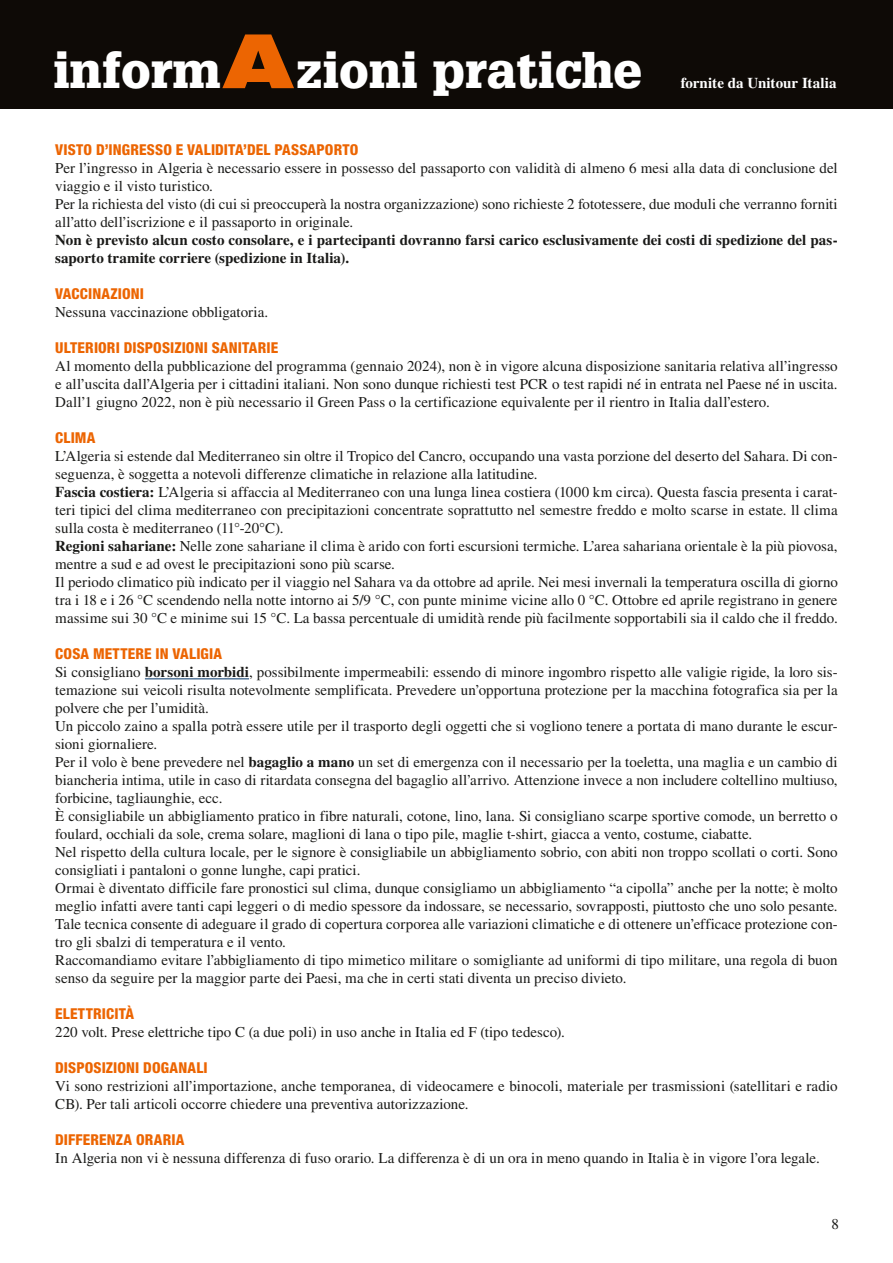
<style>
.page{position:relative;width:893px;height:1263px;background:#fff}
.page>*{position:absolute;margin:0;border:0;box-sizing:border-box;transform-origin:0 0}
.t1{font:900 expanded 75.15px "Helvetica Neue LT Std";color:#ec6502}
.t2{font:900 48.75px "Glypha LT Std";color:#fff}
.t3{font:15px/18px "Times LT Std";color:#1a1a18}
.t4{font:800 condensed 15px "Helvetica Neue LT Std";letter-spacing:.01em;color:#ec6502}
.t5{font:700 15px/18px "Times LT Std";color:#1a1a18}
.t6{font:700 15px "Times LT Std";letter-spacing:.005em;color:#fff}
.s1{font-weight:700}
</style>
<div class="page">
<div style="left:0;top:0;width:893px;height:108px;background:#0e0a06"></div>
<hr style="left:145px;top:678px;width:104px;height:1px;background:#036">
<h1 class="t1" style="left:225px;top:12px;width:68px">A</h1>
<h2 class="t2" style="left:53px;top:41px;width:169px">inform</h2>
<h2 class="t2" style="left:296px;top:41px;width:347px">zioni pratiche</h2>
<p class="t6" style="left:681px;top:74px;width:157px">fornite da Unitour Italia</p>
<p class="t4" style="left:55px;top:141px;width:305px">VISTO D’INGRESSO E VALIDITA’DEL PASSAPORTO</p>
<p class="t3" style="left:55px;top:159px;width:784px">Per l’ingresso in Algeria è necessario essere in possesso del passaporto con validità di almeno 6 mesi alla data di conclusione del viaggio e il visto turistico.<br>Per la richiesta del visto (di cui si preoccuperà la nostra organizzazione) sono richieste 2 fototessere, due moduli che verranno forniti all’atto dell’iscrizione e il passaporto in originale.</p>
<p class="t5" style="left:55px;top:231px;width:784px">Non è previsto alcun costo consolare, e i partecipanti dovranno farsi carico esclusivamente dei costi di spedizione del pas&shy;saporto tramite corriere (spedizione in Italia).</p>
<p class="t4" style="left:55px;top:285px;width:90px">VACCINAZIONI</p>
<p class="t3" style="left:55px;top:303px;width:214px">Nessuna vaccinazione obbligatoria.</p>
<p class="t4" style="left:55px;top:339px;width:224px">ULTERIORI DISPOSIZIONI SANITARIE</p>
<p class="t3" style="left:55px;top:357px;width:784px;text-align:justify">Al momento della pubblicazione del programma (gennaio 2024), non è in vigore alcuna disposizione sanitaria relativa all’ingresso e all’uscita dall’Algeria per i cittadini italiani. Non sono dunque richiesti test PCR o test rapidi né in entrata nel Paese né in uscita.<br>Dall’1 giugno 2022, non è più necessario il Green Pass o la certificazione equivalente per il rientro in Italia dall’estero.</p>
<p class="t4" style="left:55px;top:429px;width:42px">CLIMA</p>
<p class="t3" style="left:55px;top:447px;width:784px">L’Algeria si estende dal Mediterraneo sin oltre il Tropico del Cancro, occupando una vasta porzione del deserto del Sahara. Di con&shy;seguenza, è soggetta a notevoli differenze climatiche in relazione alla latitudine.<br><span class="s1">Fascia costiera:</span> L’Algeria si affaccia al Mediterraneo con una lunga linea costiera (1000 km circa). Questa fascia presenta i carat&shy;teri tipici del clima mediterraneo con precipitazioni concentrate soprattutto nel semestre freddo e molto scarse in estate. ll clima sulla costa è mediterraneo (11°-20°C).<br><span class="s1">Regioni sahariane:</span> Nelle zone sahariane il clima è arido con forti escursioni termiche. L’area sahariana orientale è la più piovosa, mentre a sud e ad ovest le precipitazioni sono più scarse.<br>Il periodo climatico più indicato per il viaggio nel Sahara va da ottobre ad aprile. Nei mesi invernali la temperatura oscilla di giorno tra i 18 e i 26 °C scendendo nella notte intorno ai 5/9 °C, con punte minime vicine allo 0 °C. Ottobre ed aprile registrano in genere massime sui 30 °C e minime sui 15 °C. La bassa percentuale di umidità rende più facilmente sopportabili sia il caldo che il freddo.</p>
<p class="t4" style="left:55px;top:645px;width:168px">COSA METTERE IN VALIGIA</p>
<p class="t3" style="left:55px;top:663px;width:784px">Si consigliano <span class="s1">borsoni morbidi</span>, possibilmente impermeabili: essendo di minore ingombro rispetto alle valigie rigide, la loro sis&shy;temazione sui veicoli risulta notevolmente semplificata. Prevedere un’opportuna protezione per la macchina fotografica sia per la polvere che per l’umidità.<br>Un piccolo zaino a spalla potrà essere utile per il trasporto degli oggetti che si vogliono tenere a portata di mano durante le escur&shy;sioni giornaliere.<br>Per il volo è bene prevedere nel <span class="s1">bagaglio a mano</span> un set di emergenza con il necessario per la toeletta, una maglia e un cambio di biancheria intima, utile in caso di ritardata consegna del bagaglio all’arrivo. Attenzione invece a non includere coltellino multiuso, forbicine, tagliaunghie, ecc.<br>È consigliabile un abbigliamento pratico in fibre naturali, cotone, lino, lana. Si consigliano scarpe sportive comode, un berretto o foulard, occhiali da sole, crema solare, maglioni di lana o tipo pile, maglie t-shirt, giacca a vento, costume, ciabatte.<br>Nel rispetto della cultura locale, per le signore è consigliabile un abbigliamento sobrio, con abiti non troppo scollati o corti. Sono consigliati i pantaloni o gonne lunghe, capi pratici.<br>Ormai è diventato difficile fare pronostici sul clima, dunque consigliamo un abbigliamento “a cipolla” anche per la notte; è molto meglio infatti avere tanti capi leggeri o di medio spessore da indossare, se necessario, sovrapposti, piuttosto che uno solo pesante.<br>Tale tecnica consente di adeguare il grado di copertura corporea alle variazioni climatiche e di ottenere un’efficace protezione con&shy;tro gli sbalzi di temperatura e il vento.<br>Raccomandiamo evitare l’abbigliamento di tipo mimetico militare o somigliante ad uniformi di tipo militare, una regola di buon senso da seguire per la maggior parte dei Paesi, ma che in certi stati diventa un preciso divieto.</p>
<p class="t4" style="left:55px;top:1005px;width:80px">ELETTRICITÀ</p>
<p class="t3" style="left:55px;top:1023px;width:511px">220 volt. Prese elettriche tipo C (a due poli) in uso anche in Italia ed F (tipo tedesco).</p>
<p class="t4" style="left:55px;top:1059px;width:154px">DISPOSIZIONI DOGANALI</p>
<p class="t3" style="left:55px;top:1077px;width:784px">Vi sono restrizioni all’importazione, anche temporanea, di videocamere e binocoli, materiale per trasmissioni (satellitari e radio<br>CB). Per tali articoli occorre chiedere una preventiva autorizzazione.</p>
<p class="t4" style="left:55px;top:1131px;width:131px">DIFFERENZA ORARIA</p>
<p class="t3" style="left:55px;top:1149px;width:766px">In Algeria non vi è nessuna differenza di fuso orario. La differenza è di un ora in meno quando in Italia è in vigore l’ora legale.</p>
<p class="t3" style="left:832px;top:1214px;width:9px">8</p>
</div>
